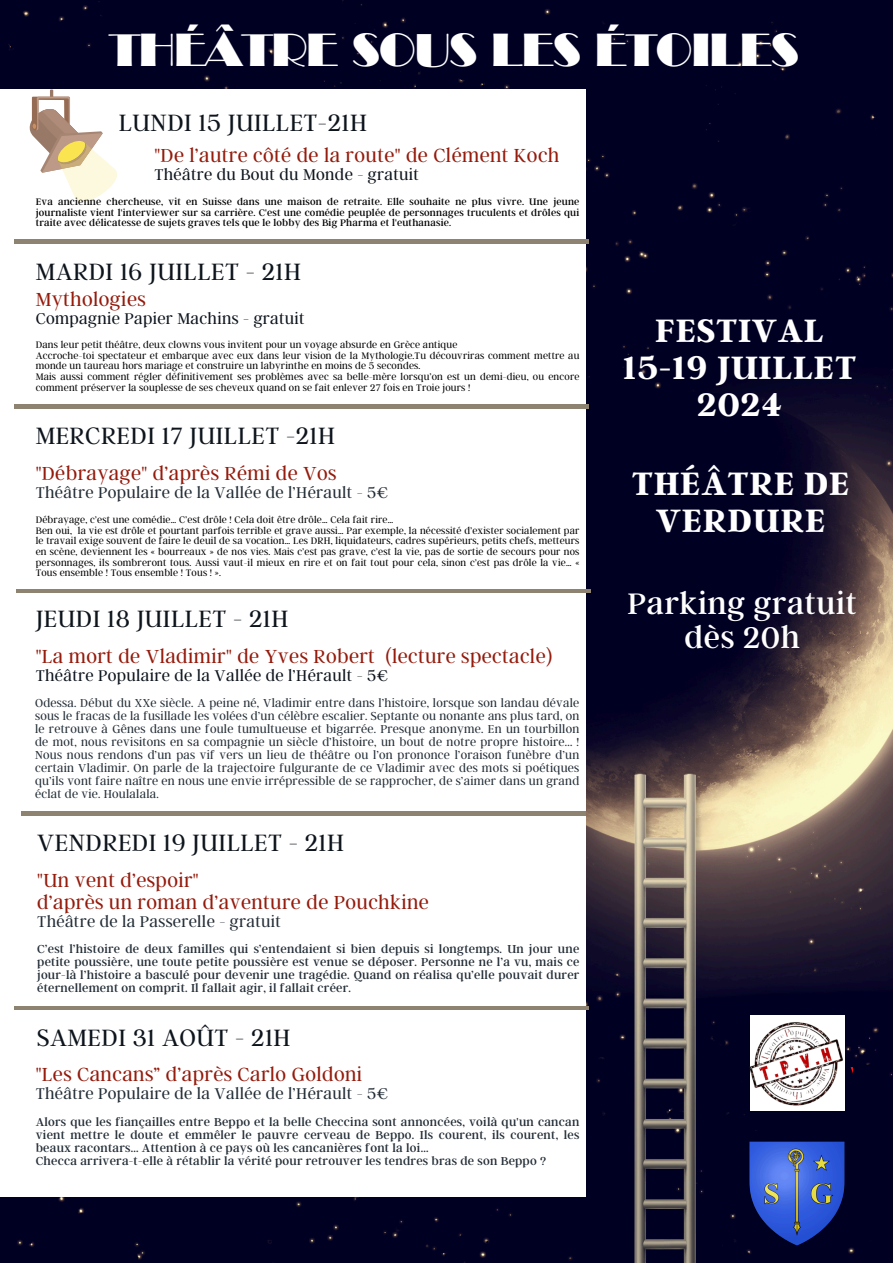
<style>
.page{position:relative;width:893px;height:1263px;background:#fff}
.page>*{position:absolute;margin:0;border:0;box-sizing:border-box;transform-origin:0 0}
.t1{font:45px "Broadway Com";letter-spacing:-.025em;color:#fff}
.t2{font:700 36px/37.1px "Argent CF";letter-spacing:.02em;color:#fff;text-align:center}
.t3{font:33px/34.3px "Argent CF";letter-spacing:.02em;color:#fff;text-align:center}
.t4{font:300 26.25px "Argent CF";letter-spacing:.02em;color:#0d141c}
.t5{font:300 21px/21.4px "Argent CF";letter-spacing:.02em;color:#941b0c}
.t6{font:300 17.25px "Argent CF";letter-spacing:.02em;color:#232d36}
.t7{font:300 17.25px "Argent CF";letter-spacing:.02em;color:#0d141c}
.t8{font:300 12.75px/12.9px "Argent CF";letter-spacing:.02em;color:#232d36;text-align:justify}
.t9{font:12.75px/12.9px "Argent CF";letter-spacing:.02em;color:#232d36;text-align:justify}
.t10{font:300 10.5px/10.6px "Argent CF";letter-spacing:.02em;color:#000}
.t11{font:10.5px/10.6px "Argent CF";letter-spacing:.02em;color:#000;text-align:justify}
</style>
<div class="page">
<img style="left:0;top:0;width:893px;height:1263px">
<div style="left:3px;top:89px;width:583px;height:1108px;background:#fff"></div>
<hr style="left:15px;top:240px;width:574px;height:3px;background:#8e8271">
<hr style="left:15px;top:405px;width:574px;height:3px;background:#8e8271">
<hr style="left:16px;top:589px;width:574px;height:4px;background:#8e8271">
<hr style="left:21px;top:812px;width:565px;height:3px;background:#8e8271">
<hr style="left:15px;top:1006px;width:574px;height:3px;background:#8e8271">
<svg style="left:29px;top:89px;width:88px;height:113px"></svg>
<img style="left:741px;top:1008px;width:111px;height:116px">
<img style="left:749px;top:1141px;width:95px;height:104px">
<p class="t1" style="left:109px;top:22px;width:692px">THÉÂTRE SOUS LES ÉTOILES</p>
<h1 class="t4" style="left:119px;top:106px;width:249px">LUNDI 15 JUILLET-21H</h1>
<p class="t5" style="left:154px;top:144px;width:406px">"De l’autre côté de la route" de Clément Koch</p>
<p class="t7" style="left:154px;top:163px;width:266px">Théâtre du Bout du Monde - gratuit</p>
<h4 class="t11" style="left:36px;top:196px;width:545px">Eva ancienne chercheuse, vit en Suisse dans une maison de retraite. Elle souhaite ne plus vivre. Une jeune journaliste vient l'interviewer sur sa carrière. C'est une comédie peuplée de personnages truculents et drôles qui traite avec délicatesse de sujets graves tels que le lobby des Big Pharma et l'euthanasie.</h4>
<p class="t4" style="left:36px;top:254px;width:267px">MARDI 16 JUILLET - 21H</p>
<p class="t5" style="left:36px;top:288px;width:112px">Mythologies</p>
<p class="t7" style="left:36px;top:307px;width:270px">Compagnie Papier Machins - gratuit</p>
<p class="t10" style="left:36px;top:339px;width:423px">Dans leur petit théâtre, deux clowns vous invitent pour un voyage absurde en Grèce antique</p>
<h4 class="t10" style="left:36px;top:349px;width:545px">Accroche-toi spectateur et embarque avec eux dans leur vision de la Mythologie.Tu découvriras comment mettre au monde un taureau hors mariage et construire un labyrinthe en moins de 5 secondes.</h4>
<h6 class="t10" style="left:36px;top:371px;width:545px">Mais aussi comment régler définitivement ses problèmes avec sa belle-mère lorsqu’on est un demi-dieu, ou encore comment préserver la souplesse de ses cheveux quand on se fait enlever 27 fois en Troie jours !</h6>
<p class="t4" style="left:36px;top:419px;width:301px">MERCREDI 17 JUILLET -21H</p>
<h4 class="t5" style="left:36px;top:462px;width:302px">"Débrayage" d’après Rémi de Vos</h4>
<h4 class="t6" style="left:36px;top:481px;width:354px">Théâtre Populaire de la Vallée de l’Hérault - 5€</h4>
<p class="t10" style="left:36px;top:514px;width:359px">Débrayage, c’est une comédie… C’est drôle ! Cela doit être drôle… Cela fait rire…</p>
<p class="t10" style="left:36px;top:524px;width:545px;text-align:justify">Ben oui, la vie est drôle et pourtant parfois terrible et grave aussi… Par exemple, la nécessité d’exister socialement par le travail exige souvent de faire le deuil de sa vocation… Les DRH, liquidateurs, cadres supérieurs, petits chefs, metteurs en scène, deviennent les « bourreaux » de nos vies. Mais c’est pas grave, c’est la vie, pas de sortie de secours pour nos personnages, ils sombreront tous. Aussi vaut-il mieux en rire et on fait tout pour cela, sinon c’est pas drôle la vie… « Tous ensemble ! Tous ensemble ! Tous ! ».</p>
<p class="t4" style="left:36px;top:601px;width:254px">JEUDI 18 JUILLET - 21H</p>
<h4 class="t5" style="left:36px;top:645px;width:518px">"La mort de Vladimir" de Yves Robert (lecture spectacle)</h4>
<h4 class="t7" style="left:36px;top:664px;width:354px">Théâtre Populaire de la Vallée de l’Hérault - 5€</h4>
<h6 class="t8" style="left:35px;top:696px;width:546px">Odessa. Début du XXe siècle. A peine né, Vladimir entre dans l’histoire, lorsque son landau dévale sous le fracas de la fusillade les volées d’un célèbre escalier. Septante ou nonante ans plus tard, on le retrouve à Gênes dans une foule tumultueuse et bigarrée. Presque anonyme. En un tourbillon de mot, nous revisitons en sa compagnie un siècle d’histoire, un bout de notre propre histoire... !<br>Nous nous rendons d’un pas vif vers un lieu de théâtre ou l’on prononce l’oraison funèbre d’un certain Vladimir. On parle de la trajectoire fulgurante de ce Vladimir avec des mots si poétiques qu’ils vont faire naître en nous une envie irrépressible de se rapprocher, de s’aimer dans un grand éclat de vie. Houlalala.</h6>
<p class="t4" style="left:37px;top:825px;width:308px">VENDREDI 19 JUILLET - 21H</p>
<h4 class="t5" style="left:37px;top:869px;width:393px">"Un vent d’espoir"<br>d’après un roman d’aventure de Pouchkine</h4>
<h4 class="t6" style="left:37px;top:910px;width:245px">Théâtre de la Passerelle - gratuit</h4>
<h6 class="t9" style="left:37px;top:942px;width:543px">C’est l’histoire de deux familles qui s’entendaient si bien depuis si longtemps. Un jour une petite poussière, une toute petite poussière est venue se déposer. Personne ne l’a vu, mais ce jour-là l’histoire a basculé pour devenir une tragédie. Quand on réalisa qu’elle pouvait durer éternellement on comprit. Il fallait agir, il fallait créer.</h6>
<p class="t4" style="left:37px;top:1020px;width:255px">SAMEDI 31 AOÛT - 21H</p>
<p class="t5" style="left:36px;top:1063px;width:328px">"Les Cancans” d’après Carlo Goldoni</p>
<p class="t6" style="left:36px;top:1083px;width:354px">Théâtre Populaire de la Vallée de l’Hérault - 5€</p>
<h4 class="t9" style="left:36px;top:1115px;width:545px">Alors que les fiançailles entre Beppo et la belle Checcina sont annoncées, voilà qu'un cancan vient mettre le doute et emmêler le pauvre cerveau de Beppo. Ils courent, ils courent, les beaux racontars... Attention à ce pays où les cancanières font la loi...</h4>
<h5 class="t9" style="left:36px;top:1154px;width:512px">Checca arrivera-t-elle à rétablir la vérité pour retrouver les tendres bras de son Beppo ?</h5>
<h5 class="t2" style="left:623px;top:310px;width:235px">FESTIVAL<br>15-19 JUILLET<br>2024</h5>
<p class="t2" style="left:631px;top:463px;width:219px">THÉÂTRE DE<br>VERDURE</p>
<p class="t3" style="left:627px;top:584px;width:231px">Parking gratuit dès 20h</p>
</div>
